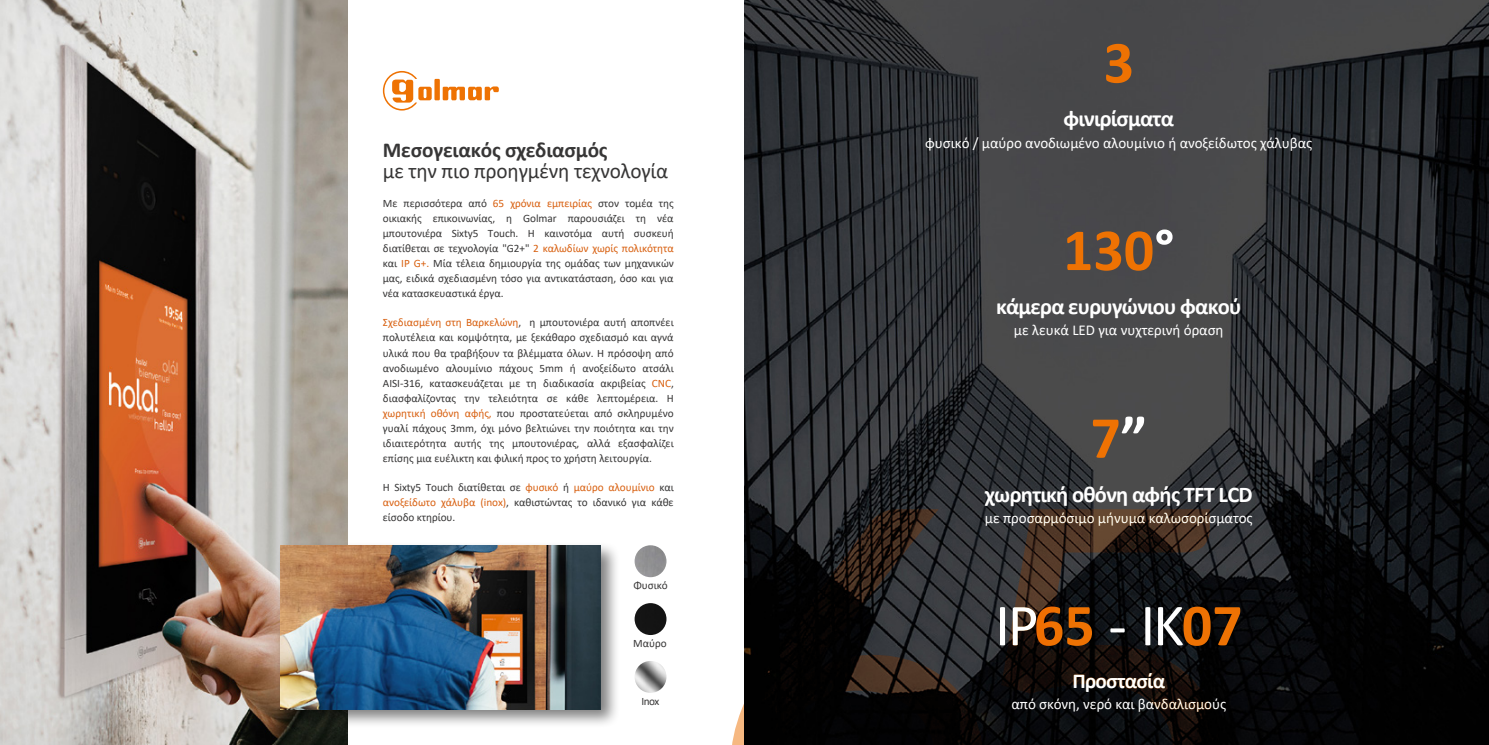
<style>
.page{position:relative;width:1489px;height:745px;background:#fff}
.page>*{position:absolute;margin:0;border:0;box-sizing:border-box;transform-origin:0 0}
.t1{font:60px "Calibri";color:#fff}
.t2{font:700 60px "Calibri";color:#ee7203}
.t3{font:700 22.5px "Calibri";letter-spacing:-.035em;color:#fff}
.t4{font:21.25px "Calibri";letter-spacing:-.01em;color:#373636}
.t5{font:700 21.25px "Calibri";letter-spacing:-.01em;color:#373636}
.t6{font:700 21.25px "Calibri";letter-spacing:-.035em;color:#fff}
.t7{font:15px "Calibri";letter-spacing:-.005em;color:#fff}
.t8{font:11.25px/15px "Calibri";letter-spacing:-.005em;color:#373636;text-align:justify}
.s1{color:#d86010}
.s2{color:#fff}
.s3{font-weight:700;color:#ee7203}
</style>
<div class="page">
<img style="left:0;top:0;width:347px;height:744px">
<div style="left:276px;top:540px;width:344px;height:187px;background:#000;opacity:.5"></div>
<img style="left:281px;top:545px;width:319px;height:163px">
<svg style="left:383px;top:71px;width:48px;height:39px"></svg>
<div style="left:434px;top:79px;width:6px;height:21px;background:#ee7203"></div>
<svg style="left:442px;top:86px;width:57px;height:14px"></svg>
<img style="left:744px;top:0;width:744px;height:744px">
<svg style="left:984px;top:509px;width:237px;height:235px;background:#1b1715"></svg>
<svg style="left:732px;top:509px;width:252px;height:235px;background:#232222"></svg>
<img style="left:634px;top:545px;width:32px;height:32px;border-radius:16px">
<img style="left:634px;top:602px;width:32px;height:32px;border-radius:16px">
<img style="left:634px;top:660px;width:32px;height:32px;border-radius:16px">
<h3 class="t5" style="left:383px;top:134px;width:226px">Μεσογειακός σχεδιασμός</h3>
<h3 class="t4" style="left:383px;top:156px;width:287px">με την πιο προηγμένη τεχνολογία</h3>
<p class="t8" style="left:383px;top:195px;width:292px">Με περισσότερα από <span class="s1">65 χρόνια εμπειρίας</span> στον τομέα της οικιακής επικοινωνίας, η Golmar παρουσιάζει τη νέα μπουτονιέρα Sixty5 Touch. Η καινοτόμα αυτή συσκευή διατίθεται σε τεχνολογία "G2+" <span class="s1">2 καλωδίων χωρίς πολικότητα </span>και <span class="s1">IP G+.</span> Μία τέλεια δημιουργία της ομάδας των μηχανικών μας, ειδικά σχεδιασμένη τόσο για αντικατάσταση, όσο και για νέα κατασκευαστικά έργα.</p>
<p class="t8" style="left:383px;top:315px;width:292px"><span class="s1">Σχεδιασμένη στη Βαρκελώνη</span>, η μπουτονιέρα αυτή αποπνέει πολυτέλεια και κομψότητα, με ξεκάθαρο σχεδιασμό και αγνά υλικά που θα τραβήξουν τα βλέμματα όλων. Η πρόσοψη από ανοδιωμένο αλουμίνιο πάχους 5mm ή ανοξείδωτο ατσάλι AISI-316, κατασκευάζεται με τη διαδικασία ακριβείας <span class="s1">CNC</span>, διασφαλίζοντας την τελειότητα σε κάθε λεπτομέρεια. Η <span class="s1">χωρητική οθόνη αφής,</span> που προστατεύεται από σκληρυμένο γυαλί πάχους 3mm, όχι μόνο βελτιώνει την ποιότητα και την ιδιαιτερότητα αυτής της μπουτονιέρας, αλλά εξασφαλίζει επίσης μια ευέλικτη και φιλική προς το χρήστη λειτουργία.</p>
<p class="t8" style="left:383px;top:479px;width:292px">Η Sixty5 Touch διατίθεται σε <span class="s1">φυσικό</span> ή <span class="s1">μαύρο αλουμίνιο</span> και <span class="s1">ανοξείδωτο χάλυβα (inox)</span>, καθιστώντας το ιδανικό για κάθε είσοδο κτηρίου.</p>
<p class="t8" style="left:633px;top:577px;width:36px">Φυσικό</p>
<p class="t8" style="left:633px;top:635px;width:35px">Μαύρο</p>
<p class="t8" style="left:641px;top:693px;width:19px">Inox</p>
<h1 class="t2" style="left:1103px;top:20px;width:32px">3</h1>
<h2 class="t3" style="left:1063px;top:103px;width:112px">φινιρίσματα</h2>
<h3 class="t7" style="left:925px;top:132px;width:388px">φυσικό / μαύρο ανοδιωμένο αλουμίνιο ή ανοξείδωτος χάλυβας</h3>
<h1 class="t2" style="left:1062px;top:207px;width:113px">130<span class="s2">°</span></h1>
<h2 class="t3" style="left:995px;top:290px;width:247px">κάμερα ευρυγώνιου φακού</h2>
<h3 class="t7" style="left:1013px;top:320px;width:211px">με λευκά LED για νυχτερινή όραση</h3>
<h1 class="t2" style="left:1090px;top:395px;width:58px">7<span class="s2">”</span></h1>
<h2 class="t3" style="left:984px;top:478px;width:269px">χωρητική οθόνη αφής TFT LCD</h2>
<h3 class="t7" style="left:984px;top:507px;width:269px">με προσαρμόσιμο μήνυμα καλωσορίσματος</h3>
<h1 class="t1" style="left:994px;top:583px;width:249px">IP<span class="s3">65</span> - IK<span class="s3">07</span></h1>
<h3 class="t6" style="left:1072px;top:665px;width:94px">Προστασία</h3>
<h3 class="t7" style="left:1011px;top:693px;width:216px">από σκόνη, νερό και βανδαλισμούς</h3>
</div>
